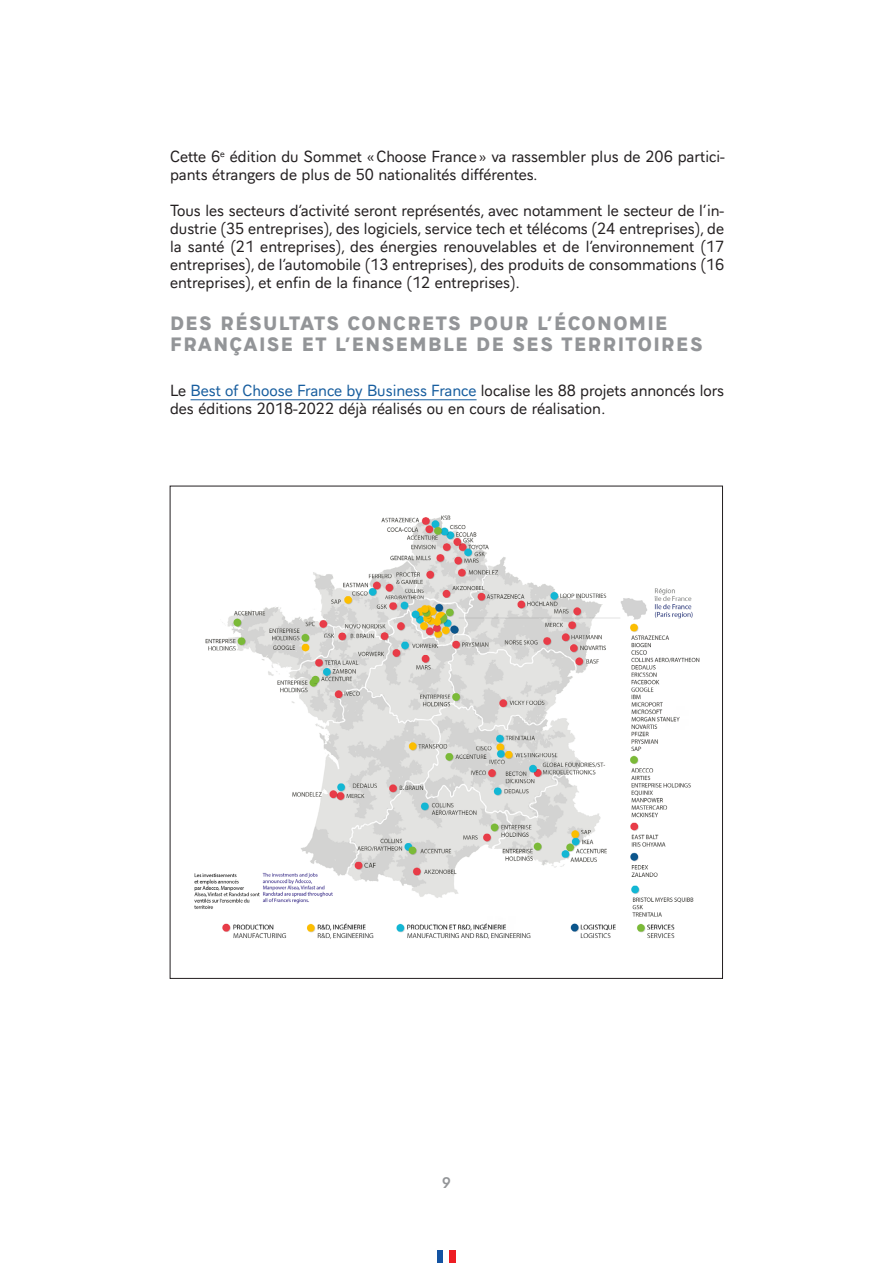
<style>
.page{position:relative;width:893px;height:1263px;background:#fff}
.page>*{position:absolute;margin:0;border:0;box-sizing:border-box;transform-origin:0 0}
.Sous-titres{font:800 18px/21px "Aiglon Pro";letter-spacing:.075em;color:#939598}
.Corps_de_texte{font:15px/18px "Aiglon Pro";color:#231f20}
.t1{font:15px "France";color:#939598}
.s1{color:#175d9e}
</style>
<div class="page">
<div style="left:437px;top:1250px;width:6px;height:13px;background:#1353a2"></div>
<div style="left:450px;top:1250px;width:6px;height:13px;background:#ee1d23"></div>
<hr style="left:191px;top:399px;width:286px;height:1px;background:#175d9e">
<img style="left:194px;top:515px;width:506px;height:424px">
<p class="Corps_de_texte" style="left:170px;top:146px;width:556px">Cette 6<sup>e</sup> édition du Sommet «Choose France» va rassembler plus de 206 partici&shy;pants étrangers de plus de 50 nationalités différentes.</p>
<p class="Corps_de_texte" style="left:170px;top:200px;width:556px;text-align:justify">Tous les secteurs d’activité seront représentés, avec notamment le secteur de l’in&shy;dustrie (35 entreprises), des logiciels, service tech et télécoms (24 entreprises), de la santé (21 entreprises), des énergies renouvelables et de l’environnement (17 entreprises), de l’automobile (13 entreprises), des produits de consommations (16 entreprises), et enfin de la finance (12 entreprises).</p>
<p class="Sous-titres" style="left:170px;top:311px;width:534px">DES RÉSULTATS CONCRETS POUR L’ÉCONOMIE<br>FRANÇAISE ET L’ENSEMBLE DE SES TERRITOIRES</p>
<p class="Corps_de_texte" style="left:170px;top:380px;width:555px">Le <span class="s1">Best of Choose France by Business France</span> localise les 88 projets annoncés lors des éditions 2018-2022 déjà réalisés ou en cours de réalisation.</p>
<p class="t1" style="left:442px;top:1173px;width:10px">9</p>
</div>
